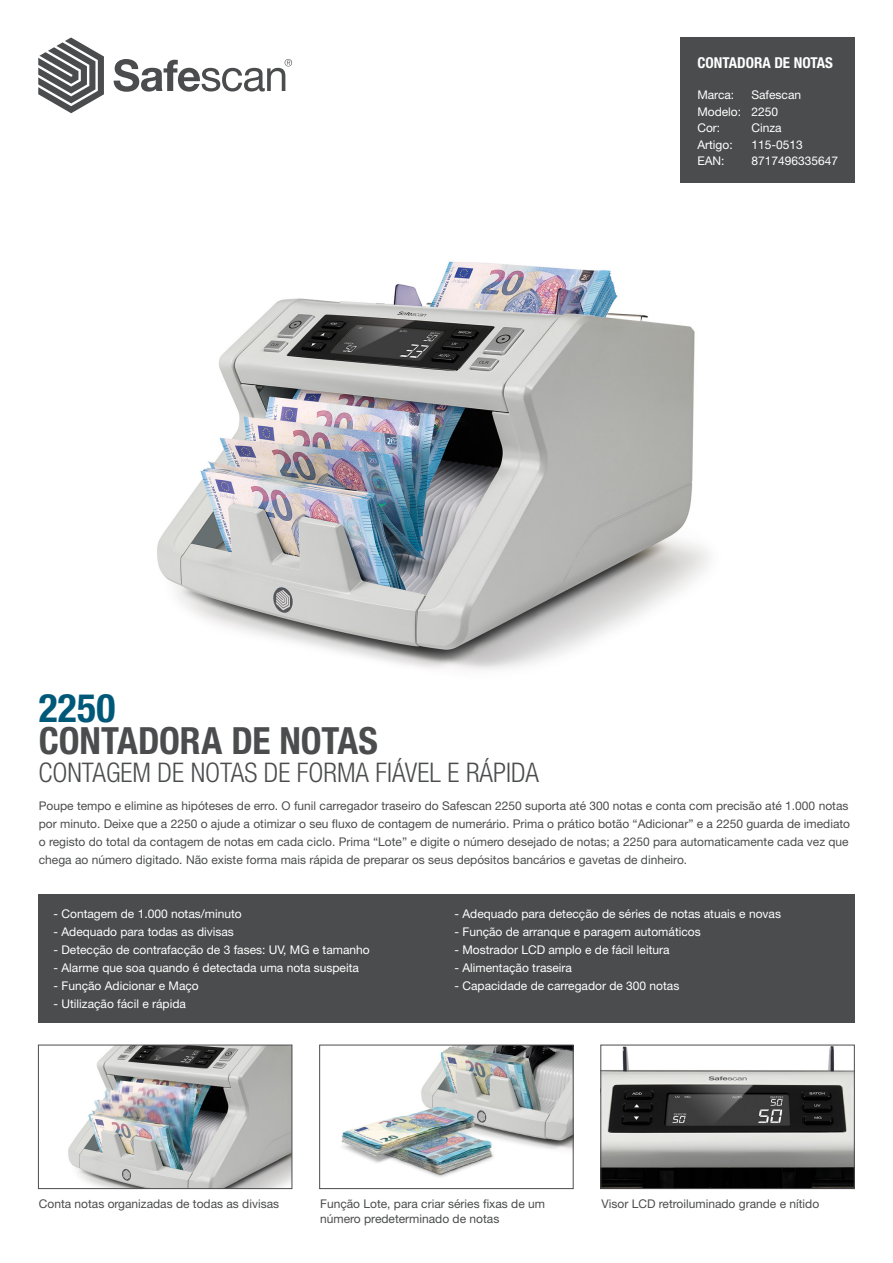
<style>
.page{position:relative;width:893px;height:1263px;background:#fff}
.page>*{position:absolute;margin:0;border:0;box-sizing:border-box;transform-origin:0 0}
.t1{font:700 condensed 39.45px "Helvetica Neue LT Std";color:#005879}
.t2{font:700 condensed 37.5px "Helvetica Neue LT Std";letter-spacing:-.005em;color:#4b4c4d}
.t3{font:300 condensed 27px "Helvetica Neue LT Std";color:#4b4c4d}
.t4{font:700 condensed 15px "Helvetica Neue LT Std";color:#fff}
.Platte_tekst{font:12px/18px "Helvetica Neue LT Std";color:#4b4c4d}
.Tabel{font:12px "Helvetica Neue LT Std";color:#fff}
</style>
<div class="page">
<div style="left:680px;top:37px;width:175px;height:146px;background:#4b4c4d"></div>
<svg style="left:38px;top:37px;width:66px;height:76px"></svg>
<svg style="left:114px;top:59px;width:178px;height:33px"></svg>
<div style="left:38px;top:894px;width:817px;height:129px;background:#4b4c4d"></div>
<img style="left:157px;top:261px;width:552px;height:409px">
<img style="left:341px;top:1047px;width:230px;height:130px">
<div style="left:319px;top:1045px;width:254px;height:144px;border:1px solid #4b4c4d"></div>
<img style="left:603px;top:1047px;width:249px;height:140px">
<div style="left:601px;top:1045px;width:253px;height:144px;border:1px solid #4b4c4d"></div>
<img style="left:68px;top:1047px;width:222px;height:140px">
<div style="left:38px;top:1045px;width:254px;height:144px;border:1px solid #4b4c4d"></div>
<p class="t4" style="left:697px;top:53px;width:137px">CONTADORA DE NOTAS</p>
<p class="Tabel" style="left:697px;top:88px;width:38px">Marca:</p>
<p class="Tabel" style="left:751px;top:88px;width:51px">Safescan</p>
<p class="Tabel" style="left:697px;top:104px;width:82px">Modelo: 2250</p>
<p class="Tabel" style="left:697px;top:121px;width:24px">Cor:</p>
<p class="Tabel" style="left:751px;top:121px;width:32px">Cinza</p>
<p class="Tabel" style="left:697px;top:137px;width:37px">Artigo:</p>
<p class="Tabel" style="left:751px;top:137px;width:53px">115-0513</p>
<p class="Tabel" style="left:697px;top:154px;width:29px">EAN:</p>
<p class="Tabel" style="left:751px;top:154px;width:88px">8717496335647</p>
<p class="t1" style="left:39px;top:684px;width:78px">2250</p>
<p class="t3" style="left:38px;top:757px;width:502px">CONTAGEM DE NOTAS DE FORMA FIÁVEL E RÁPIDA</p>
<p class="t2" style="left:39px;top:718px;width:341px">CONTADORA DE NOTAS</p>
<p class="Platte_tekst" style="left:39px;top:797px;width:813px">Poupe tempo e elimine as hipóteses de erro. O funil carregador traseiro do Safescan 2250 suporta até 300 notas e conta com precisão até 1.000 notas por minuto. Deixe que a 2250 o ajude a otimizar o seu fluxo de contagem de numerário. Prima o prático botão “Adicionar” e a 2250 guarda de imediato o registo do total da contagem de notas em cada ciclo. Prima “Lote” e digite o número desejado de notas; a 2250 para automaticamente cada vez que chega ao número digitado. Não existe forma mais rápida de preparar os seus depósitos bancários e gavetas de dinheiro.</p>
<p class="Tabel" style="left:53px;top:907px;width:190px">- Contagem de 1.000 notas/minuto</p>
<p class="Tabel" style="left:53px;top:925px;width:182px">- Adequado para todas as divisas</p>
<p class="Tabel" style="left:53px;top:943px;width:318px">- Detecção de contrafacção de 3 fases: UV, MG e tamanho</p>
<p class="Tabel" style="left:53px;top:961px;width:307px">- Alarme que soa quando é detectada uma nota suspeita</p>
<p class="Tabel" style="left:53px;top:979px;width:147px">- Função Adicionar e Maço</p>
<p class="Tabel" style="left:53px;top:997px;width:134px">- Utilização fácil e rápida</p>
<p class="Tabel" style="left:454px;top:907px;width:328px">- Adequado para detecção de séries de notas atuais e novas</p>
<p class="Tabel" style="left:454px;top:925px;width:248px">- Função de arranque e paragem automáticos</p>
<p class="Tabel" style="left:454px;top:943px;width:217px">- Mostrador LCD amplo e de fácil leitura</p>
<p class="Tabel" style="left:454px;top:961px;width:119px">- Alimentação traseira</p>
<p class="Tabel" style="left:454px;top:979px;width:226px">- Capacidade de carregador de 300 notas</p>
<p class="Platte_tekst" style="left:39px;top:1195px;width:242px">Conta notas organizadas de todas as divisas</p>
<p class="Platte_tekst" style="left:320px;top:1196px;width:226px;line-height:15px">Função Lote, para criar séries fixas de um número predeterminado de notas</p>
<p class="Platte_tekst" style="left:601px;top:1195px;width:219px">Visor LCD retroiluminado grande e nítido</p>
</div>
